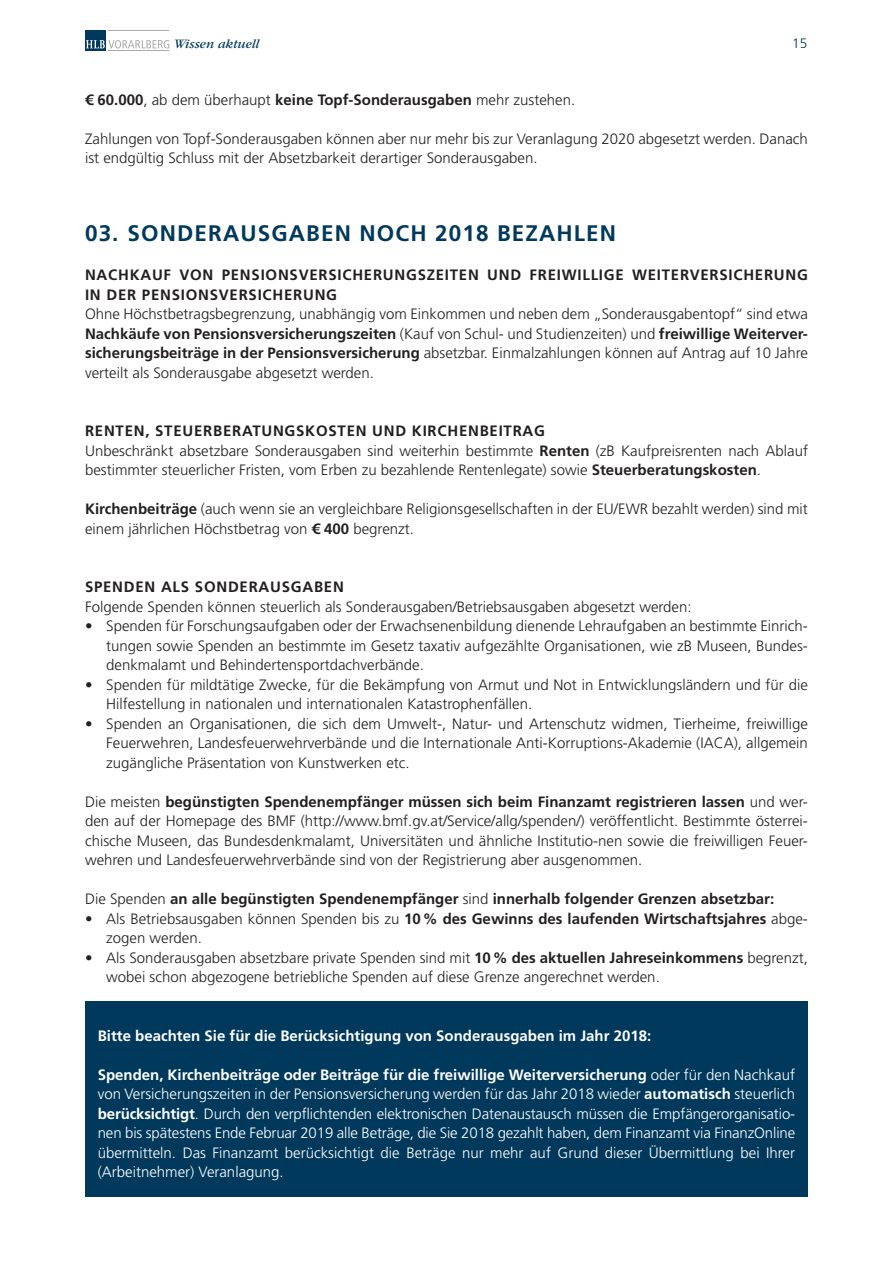
<style>
.page{position:relative;width:893px;height:1263px;background:#fff}
.page>*{position:absolute;margin:0;border:0;box-sizing:border-box;transform-origin:0 0}
.t1{font:700 22.5px "Frutiger LT Std";letter-spacing:.05em;color:#00395c}
.t2{font:300 15px/19.5px "Frutiger LT Std";color:#231f20}
.t3{font:300 15px/19.5px "Frutiger LT Std";color:#fff;text-align:justify}
.t4{font:700 15px "Frutiger LT Std";color:#231f20}
.t5{font:700 15px/19.5px "Frutiger LT Std";letter-spacing:.05em;color:#231f20}
.t6{font:700 15px "Frutiger LT Std";color:#fff}
.t7{font:300 13.65px "Frutiger LT Std";color:#00395c}
.t8{font:italic 13.5px "Garamond";color:#00395c}
.s1{font-weight:300}
.s2{font-weight:700}
</style>
<div class="page">
<div style="left:85px;top:30px;width:21px;height:21px;background:#00395c"></div>
<hr style="left:109px;top:50px;width:60px;height:1px;background:#a8abac">
<hr style="left:109px;top:30px;width:60px;height:1px;background:#a8abac">
<svg style="left:86px;top:40px;width:83px;height:8px"></svg>
<div style="left:85px;top:1002px;width:723px;height:195px;background:#00395c"></div>
<p class="t8" style="left:174px;top:37px;width:87px">Wissen aktuell</p>
<p class="t7" style="left:792px;top:36px;width:17px">15</p>
<p class="t4" style="left:85px;top:91px;width:492px">€ 60.000<span class="s1">, ab dem überhaupt</span> keine Topf-Sonderausgaben <span class="s1">mehr zustehen.</span></p>
<p class="t2" style="left:85px;top:129px;width:724px">Zahlungen von Topf-Sonderausgaben können aber nur mehr bis zur Veranlagung 2020 abgesetzt werden. Danach ist endgültig Schluss mit der Absetzbarkeit derartiger Sonderausgaben.</p>
<h1 class="t1" style="left:85px;top:220px;width:533px">03. SONDERAUSGABEN NOCH 2018 BEZAHLEN</h1>
<p class="t5" style="left:85px;top:265px;width:724px">NACHKAUF VON PENSIONSVERSICHERUNGSZEITEN UND FREIWILLIGE WEITERVERSICHERUNG<br>IN DER PENSIONSVERSICHERUNG</p>
<p class="t2" style="left:85px;top:304px;width:724px;text-align:justify">Ohne Höchstbetragsbegrenzung, unabhängig vom Einkommen und neben dem „Sonderausgabentopf“ sind etwa <span class="s2">Nachkäufe von Pensionsversicherungszeiten</span> (Kauf von Schul- und Studienzeiten) und <span class="s2">freiwillige Weiterver&shy;sicherungsbeiträge in der Pensionsversicherung</span> absetzbar. Einmalzahlungen können auf Antrag auf 10 Jahre verteilt als Sonderausgabe abgesetzt werden.</p>
<p class="t2" style="left:85px;top:421px;width:724px"><span class="s2">RENTEN, STEUERBERATUNGSKOSTEN UND KIRCHENBEITRAG<br></span>Unbeschränkt absetzbare Sonderausgaben sind weiterhin bestimmte <span class="s2">Renten</span> (zB Kaufpreisrenten nach Ablauf bestimmter steuerlicher Fristen, vom Erben zu bezahlende Rentenlegate) sowie <span class="s2">Steuerberatungskosten</span>.</p>
<p class="t2" style="left:85px;top:499px;width:724px"><span class="s2">Kirchenbeiträge</span> (auch wenn sie an vergleichbare Religionsgesellschaften in der EU/EWR bezahlt werden) sind mit einem jährlichen Höchstbetrag von <span class="s2">€ 400</span> begrenzt.</p>
<p class="t5" style="left:85px;top:577px;width:260px">SPENDEN ALS SONDERAUSGABEN</p>
<p class="t2" style="left:85px;top:597px;width:608px">Folgende Spenden können steuerlich als Sonderausgaben/Betriebsausgaben abgesetzt werden:</p>
<p class="t2" style="left:106px;top:616px;width:703px;text-align:justify;text-indent:-21px">• Spenden für Forschungsaufgaben oder der Erwachsenenbildung dienende Lehraufgaben an bestimmte Einrich&shy;tungen sowie Spenden an bestimmte im Gesetz taxativ aufgezählte Organisationen, wie zB Museen, Bundes&shy;denkmalamt und Behindertensportdachverbände.</p>
<p class="t2" style="left:106px;top:675px;width:703px;text-indent:-21px">• Spenden für mildtätige Zwecke, für die Bekämpfung von Armut und Not in Entwicklungsländern und für die<br>Hilfestellung in nationalen und internationalen Katastrophenfällen.</p>
<p class="t2" style="left:106px;top:714px;width:703px;text-align:justify;text-indent:-21px">• Spenden an Organisationen, die sich dem Umwelt-, Natur- und Artenschutz widmen, Tierheime, freiwillige Feuerwehren, Landesfeuerwehrverbände und die Internationale Anti-Korruptions-Akademie (IACA), allgemein zugängliche Präsentation von Kunstwerken etc.</p>
<p class="t2" style="left:85px;top:792px;width:724px;text-align:justify">Die meisten <span class="s2">begünstigten Spendenempfänger müssen sich beim Finanzamt registrieren lassen</span> und wer&shy;den auf der Homepage des BMF (http://www.bmf.gv.at/Service/allg/spenden/) veröffentlicht. Bestimmte österrei&shy;chische Museen, das Bundesdenkmalamt, Universitäten und ähnliche Institutio-nen sowie die freiwilligen Feuer&shy;wehren und Landesfeuerwehrverbände sind von der Registrierung aber ausgenommen.</p>
<p class="t4" style="left:85px;top:890px;width:691px"><span class="s1">Die Spenden</span> an alle begünstigten Spendenempfänger <span class="s1">sind</span> innerhalb folgender Grenzen absetzbar:</p>
<p class="t2" style="left:106px;top:909px;width:703px;text-indent:-21px">• Als Betriebsausgaben können Spenden bis zu <span class="s2">10% des Gewinns des laufenden Wirtschaftsjahres</span> abge&shy;zogen werden.</p>
<p class="t2" style="left:106px;top:948px;width:703px;text-indent:-21px">• Als Sonderausgaben absetzbare private Spenden sind mit <span class="s2">10% des aktuellen Jahreseinkommens</span> begrenzt, wobei schon abgezogene betriebliche Spenden auf diese Grenze angerechnet werden.</p>
<p class="t6" style="left:98px;top:1027px;width:555px">Bitte beachten Sie für die Berücksichtigung von Sonderausgaben im Jahr 2018:</p>
<p class="t3" style="left:98px;top:1065px;width:699px"><span class="s2">Spenden, Kirchenbeiträge oder Beiträge für die freiwillige Weiterversicherung</span> oder für den Nachkauf von Versicherungszeiten in der Pensionsversicherung werden für das Jahr 2018 wieder <span class="s2">automatisch</span> steuerlich <span class="s2">berücksichtigt</span>. Durch den verpflichtenden elektronischen Datenaustausch müssen die Empfängerorganisatio&shy;nen bis spätestens Ende Februar 2019 alle Beträge, die Sie 2018 gezahlt haben, dem Finanzamt via FinanzOnline übermitteln. Das Finanzamt berücksichtigt die Beträge nur mehr auf Grund dieser Übermittlung bei Ihrer (Arbeitnehmer) Veranlagung.</p>
</div>
